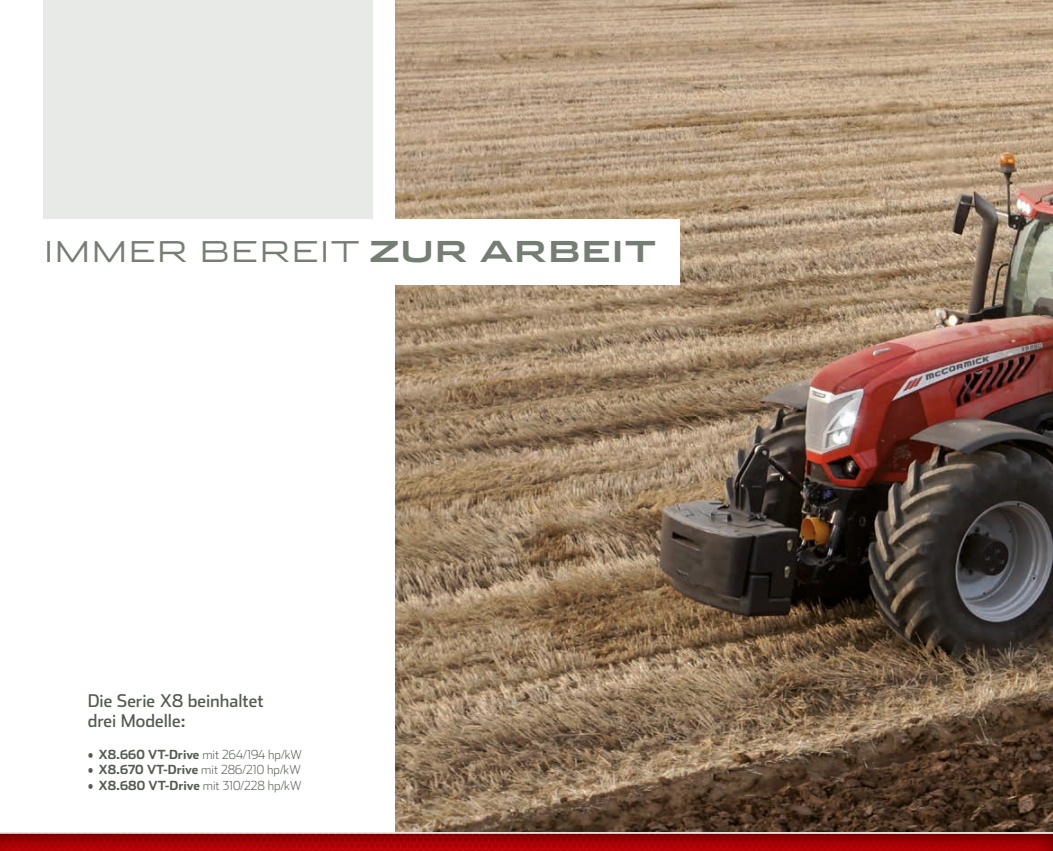
<style>
.page{position:relative;width:1053px;height:851px;background:#fff}
.page>*{position:absolute;margin:0;border:0;box-sizing:border-box;transform-origin:0 0}
.t1{font:300 28.75px "Stainless Ext";letter-spacing:.03em;color:#757e72}
.t2{font:17.5px/20px "Stainless";color:#525b50}
.t3{font:200 12.5px "Stainless";color:#525b50}
.s1{font-weight:700}
</style>
<div class="page">
<div style="left:44px;top:0;width:329px;height:219px;background:#e8eae8"></div>
<img style="left:395px;top:0;width:657px;height:831px">
<img style="left:0;top:833px;width:1052px;height:17px">
<svg style="left:0;top:831px;width:1052px;height:2px"></svg>
<div style="left:44px;top:219px;width:636px;height:66px;background:#fff"></div>
<h1 class="t1" style="left:44px;top:235px;width:614px">IMMER BEREIT <span class="s1">ZUR ARBEIT</span></h1>
<h2 class="t2" style="left:88px;top:690px;width:177px">Die Serie X8 beinhaltet drei Modelle:</h2>
<p class="t3" style="left:88px;top:746px;width:215px">• <span class="s1">X8.660 VT-Drive</span> mit 264/194 hp/kW</p>
<p class="t3" style="left:88px;top:762px;width:214px">• <span class="s1">X8.670 VT-Drive</span> mit 286/210 hp/kW</p>
<p class="t3" style="left:88px;top:777px;width:215px">• <span class="s1">X8.680 VT-Drive</span> mit 310/228 hp/kW</p>
</div>
